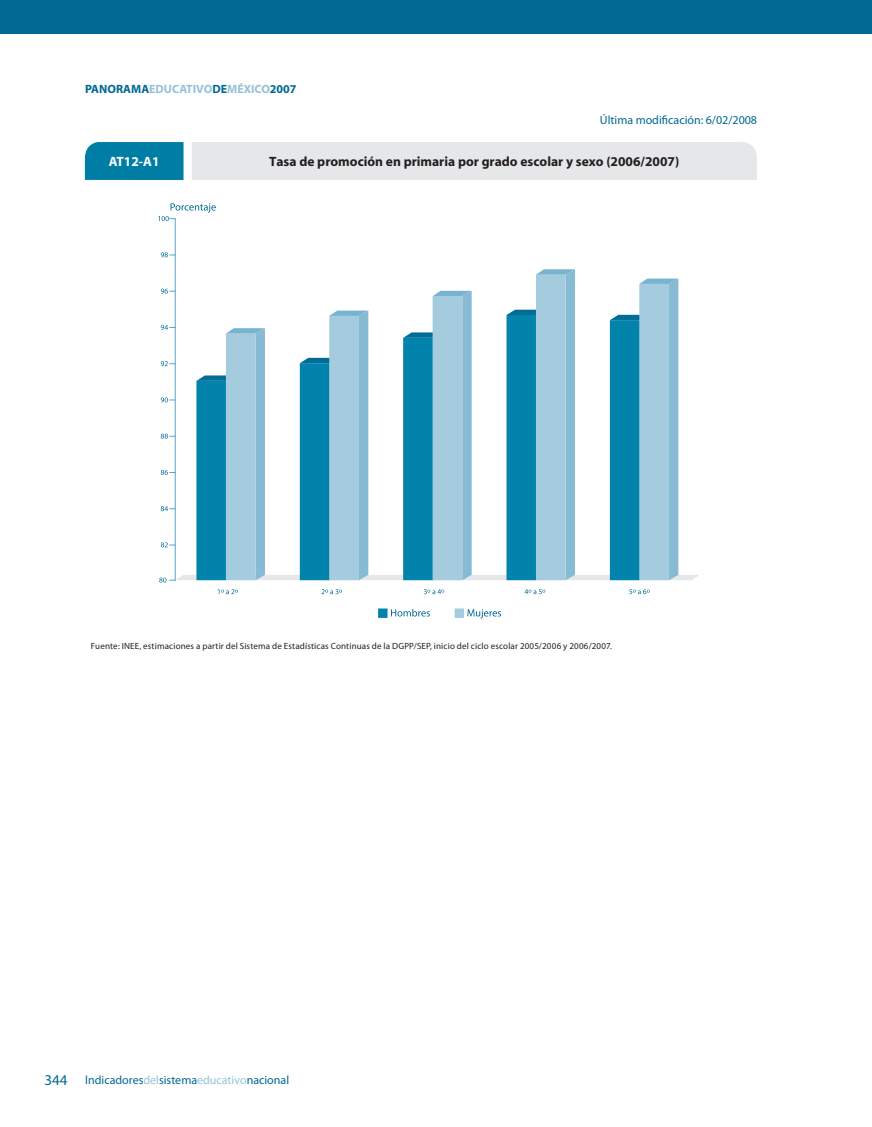
<style>
.page{position:relative;width:872px;height:1127px;background:#fff}
.page>*{position:absolute;margin:0;border:0;box-sizing:border-box;transform-origin:0 0}
.t1{font:700 13.5px "Myriad";color:#231f20}
.t2{font:700 13.5px "Myriad Pro";color:#fff}
.t3{font:12px "Myriad Pro";color:#006893}
.t4{font:700 12px "Myriad Pro";color:#95c2d9}
.t5{font:9px "Myriad Pro";letter-spacing:.02em;color:#231f20}
.s1{color:#006893}
.s2{font-size:15px}
.s3{color:#95c2d9}
</style>
<div class="page">
<div style="left:0;top:0;width:872px;height:34px;background:#006893"></div>
<div style="left:192px;top:142px;width:565px;height:38px;background:#e6e7e9"></div>
<div style="left:85px;top:142px;width:98px;height:38px;background:#007da5"></div>
<div style="left:378px;top:608px;width:9px;height:10px;background:#0183ab"></div>
<svg style="left:391px;top:609px;width:39px;height:7px"></svg>
<div style="left:454px;top:608px;width:10px;height:10px;background:#a5cbdf"></div>
<svg style="left:467px;top:609px;width:34px;height:10px"></svg>
<svg style="left:158px;top:203px;width:541px;height:380px"></svg>
<svg style="left:218px;top:589px;width:20px;height:5px"></svg>
<svg style="left:321px;top:589px;width:21px;height:5px"></svg>
<svg style="left:424px;top:589px;width:20px;height:5px"></svg>
<svg style="left:524px;top:589px;width:21px;height:5px"></svg>
<svg style="left:629px;top:589px;width:20px;height:5px"></svg>
<h2 class="t4" style="left:85px;top:82px;width:213px"><span class="s1">PANORAMA</span>EDUCATIVO<span class="s1">DE</span>MÉXICO<span class="s1">2007</span></h2>
<h2 class="t3" style="left:600px;top:114px;width:159px">Última modificación: 6/02/2008</h2>
<h1 class="t2" style="left:109px;top:154px;width:52px">AT12-A1</h1>
<h1 class="t1" style="left:269px;top:155px;width:412px">Tasa de promoción en primaria por grado escolar y sexo (2006/2007)</h1>
<p class="t5" style="left:91px;top:640px;width:522px">Fuente: INEE, estimaciones a partir del Sistema de Estadísticas Continuas de la DGPP/SEP, inicio del ciclo escolar 2005/2006 y 2006/2007.</p>
<h2 class="t3" style="left:45px;top:1074px;width:246px"><span class="s2">344</span> lndicadores<span class="s3">del</span>sistema<span class="s3">educativo</span>nacional</h2>
</div>
